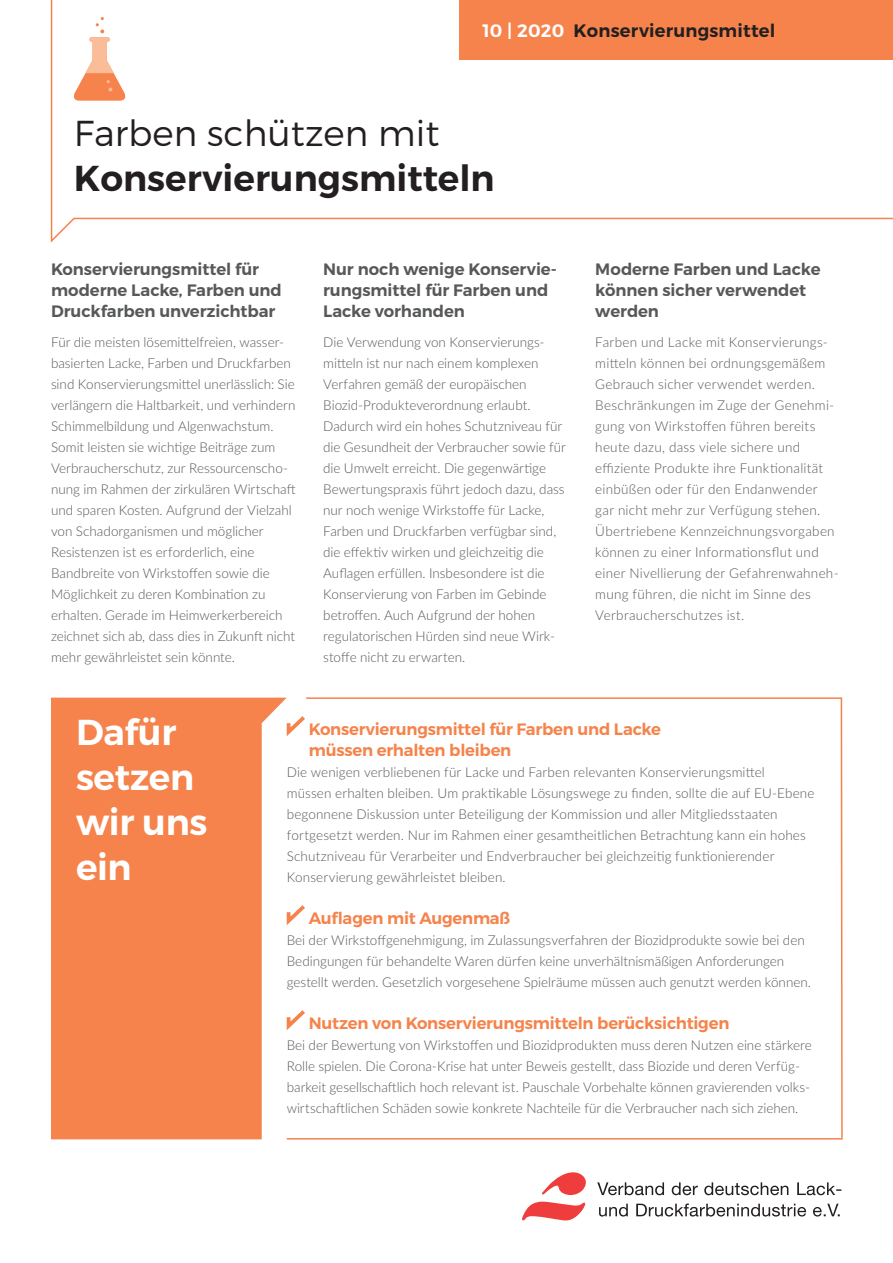
<style>
.page{position:relative;width:893px;height:1263px;background:#fff}
.page>*{position:absolute;margin:0;border:0;box-sizing:border-box;transform-origin:0 0}
.t1{font:36px "Trueno S Bd";color:#231f20}
.t2{font:36px/45px "Trueno S Bd";letter-spacing:-.01em;color:#fff}
.t3{font:36px "Trueno Lt";color:#231f20}
.t4{font:18px "Trueno S Bd";letter-spacing:.01em;color:#231f20}
.t5{font:16.5px/21px "Trueno S Bd";letter-spacing:-.005em;color:#57585a}
.t6{font:16.5px/21px "Trueno S Bd";letter-spacing:-.015em;color:#f5834b}
.t7{font:300 13.5px/21px "Lato";color:#57585a}
.t8{font:300 13.5px/21px "Lato";letter-spacing:.02em;color:#57585a}
.s1{color:#fff}
</style>
<div class="page">
<svg style="left:542px;top:1172px;width:44px;height:23px"></svg>
<svg style="left:522px;top:1202px;width:63px;height:18px"></svg>
<svg style="left:797px;top:1182px;width:44px;height:13px"></svg>
<svg style="left:599px;top:1203px;width:241px;height:13px"></svg>
<svg style="left:597px;top:1182px;width:191px;height:13px"></svg>
<svg style="left:285px;top:697px;width:558px;height:443px"></svg>
<svg style="left:51px;top:698px;width:236px;height:441px;background:#f68f5d"></svg>
<svg style="left:50px;top:0;width:843px;height:243px"></svg>
<div style="left:459px;top:0;width:434px;height:60px;background:#f5834b"></div>
<svg style="left:73px;top:17px;width:54px;height:84px"></svg>
<h2 class="t4" style="left:482px;top:20px;width:294px"><span class="s1">10 | 2020</span> Konservierungsmittel</h2>
<h1 class="t3" style="left:74px;top:112px;width:367px">Farben schützen mit</h1>
<h1 class="t1" style="left:74px;top:156px;width:422px">Konservierungsmitteln</h1>
<p class="t5" style="left:51px;top:259px;width:232px">Konservierungsmittel für moderne Lacke, Farben und<br>Druckfarben unverzichtbar</p>
<p class="t7" style="left:51px;top:331px;width:246px">Für die meisten lösemittelfreien, wasser&shy;basierten Lacke, Farben und Druckfarben sind Konservierungsmittel unerlässlich: Sie verlängern die Haltbarkeit, und verhindern Schimmelbildung und Algenwachstum.<br>Somit leisten sie wichtige Beiträge zum Verbraucherschutz, zur Ressourcenscho&shy;nung im Rahmen der zirkulären Wirtschaft und sparen Kosten. Aufgrund der Vielzahl von Schadorganismen und möglicher Resistenzen ist es erforderlich, eine Bandbreite von Wirkstoffen sowie die Möglichkeit zu deren Kombination zu erhalten. Gerade im Heimwerkerbereich zeichnet sich ab, dass dies in Zukunft nicht mehr gewährleistet sein könnte.</p>
<p class="t5" style="left:323px;top:259px;width:235px">Nur noch wenige Konservie&shy;rungsmittel für Farben und<br>Lacke vorhanden</p>
<p class="t7" style="left:323px;top:331px;width:244px">Die Verwendung von Konservierungs&shy;mitteln ist nur nach einem komplexen Verfahren gemäß der europäischen Biozid-Produkteverordnung erlaubt.<br>Dadurch wird ein hohes Schutzniveau für die Gesundheit der Verbraucher sowie für die Umwelt erreicht. Die gegenwärtige Bewertungspraxis führt jedoch dazu, dass nur noch wenige Wirkstoffe für Lacke, Farben und Druckfarben verfügbar sind, die effektiv wirken und gleichzeitig die Auflagen erfüllen. Insbesondere ist die Konservierung von Farben im Gebinde betroffen. Auch Aufgrund der hohen regulatorischen Hürden sind neue Wirk&shy;stoffe nicht zu erwarten.</p>
<p class="t5" style="left:595px;top:259px;width:227px">Moderne Farben und Lacke können sicher verwendet werden</p>
<p class="t8" style="left:595px;top:331px;width:245px">Farben und Lacke mit Konservierungs&shy;mitteln können bei ordnungsgemäßem Gebrauch sicher verwendet werden.<br>Beschränkungen im Zuge der Genehmi&shy;gung von Wirkstoffen führen bereits heute dazu, dass viele sichere und effiziente Produkte ihre Funktionalität einbüßen oder für den Endanwender gar nicht mehr zur Verfügung stehen.<br>Übertriebene Kennzeichnungsvorgaben können zu einer Informationsflut und einer Nivellierung der Gefahrenwahneh&shy;mung führen, die nicht im Sinne des Verbraucherschutzes ist.</p>
<h1 class="t2" style="left:76px;top:710px;width:133px">Dafür setzen wir uns ein</h1>
<p class="t6" style="left:309px;top:718px;width:354px">Konservierungsmittel für Farben und Lacke müssen erhalten bleiben</p>
<p class="t7" style="left:287px;top:761px;width:529px">Die wenigen verbliebenen für Lacke und Farben relevanten Konservierungsmittel<br>müssen erhalten bleiben. Um praktikable Lösungswege zu finden, sollte die auf EU-Ebene begonnene Diskussion unter Beteiligung der Kommission und aller Mitgliedsstaaten fortgesetzt werden. Nur im Rahmen einer gesamtheitlichen Betrachtung kann ein hohes Schutzniveau für Verarbeiter und Endverbraucher bei gleichzeitig funktionierender Konservierung gewährleistet bleiben.</p>
<p class="t6" style="left:309px;top:907px;width:203px">Auflagen mit Augenmaß</p>
<p class="t7" style="left:287px;top:929px;width:526px">Bei der Wirkstoffgenehmigung, im Zulassungsverfahren der Biozidprodukte sowie bei den<br>Bedingungen für behandelte Waren dürfen keine unverhältnismäßigen Anforderungen gestellt werden. Gesetzlich vorgesehene Spielräume müssen auch genutzt werden können.</p>
<p class="t6" style="left:309px;top:1012px;width:422px">Nutzen von Konservierungsmitteln berücksichtigen</p>
<p class="t7" style="left:287px;top:1034px;width:526px">Bei der Bewertung von Wirkstoffen und Biozidprodukten muss deren Nutzen eine stärkere Rolle spielen. Die Corona-Krise hat unter Beweis gestellt, dass Biozide und deren Verfüg&shy;barkeit gesellschaftlich hoch relevant ist. Pauschale Vorbehalte können gravierenden volks&shy;wirtschaftlichen Schäden sowie konkrete Nachteile für die Verbraucher nach sich ziehen.</p>
</div>
